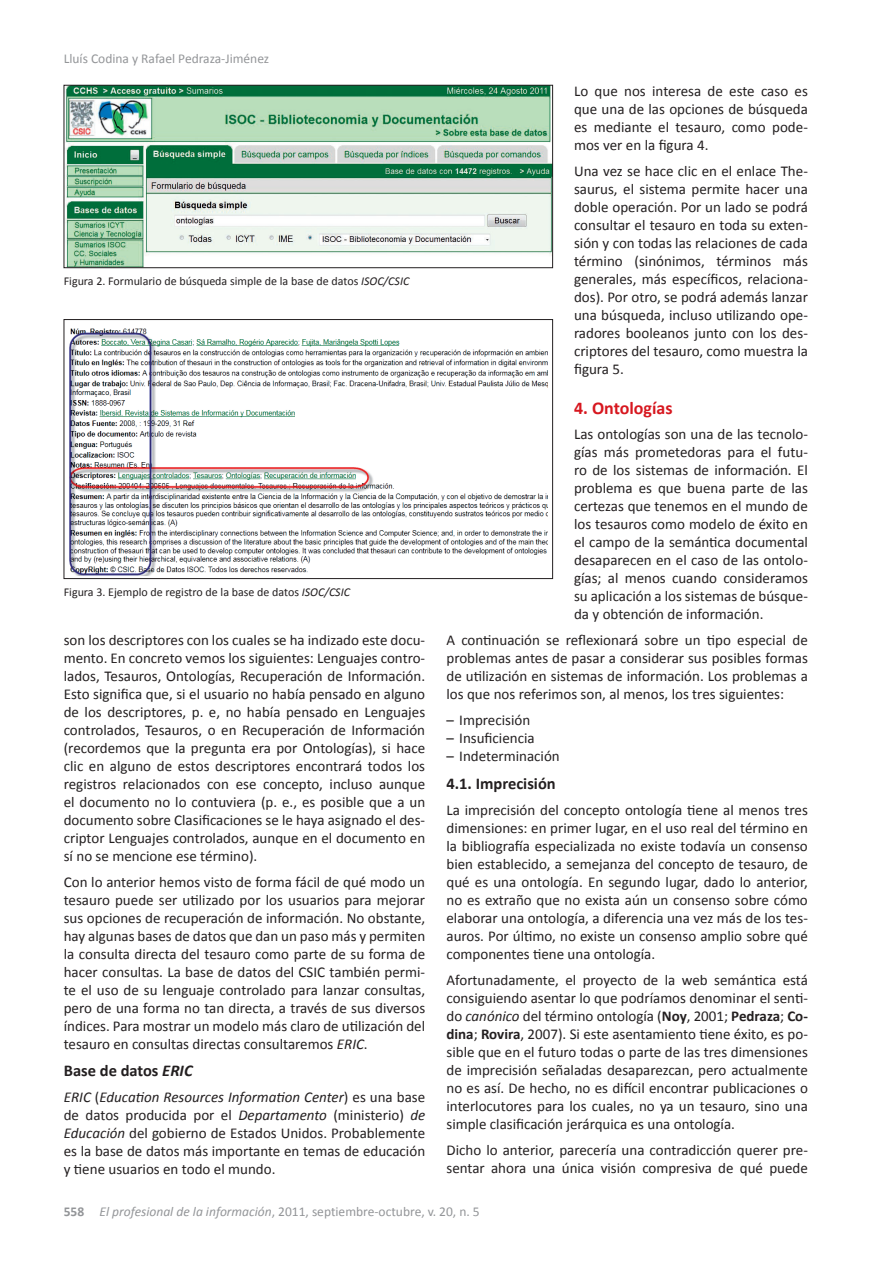
<style>
.page{position:relative;width:893px;height:1263px;background:#fff}
.page>*{position:absolute;margin:0;border:0;box-sizing:border-box;transform-origin:0 0}
.t1{font:700 18px "Calibri";color:#d7171f}
.t2{font:700 16.5px "Calibri";color:#231f20}
.t3{font:15px/18px "Calibri";color:#231f20;text-align:justify}
.t4{font:13.5px "Calibri";color:#939598}
.t5{font:12px "Calibri";color:#231f20}
.s1{font-style:italic}
.s2{font-weight:700}
</style>
<div class="page">
<img style="left:66px;top:87px;width:485px;height:179px">
<div style="left:64px;top:85px;width:489px;height:183px;border:1px solid #231f20"></div>
<img style="left:69px;top:328px;width:479px;height:248px">
<div style="left:64px;top:319px;width:489px;height:260px;border:1px solid #231f20"></div>
<p class="t4" style="left:64px;top:50px;width:207px">Lluís Codina y Rafael Pedraza-Jiménez</p>
<p class="t5" style="left:64px;top:274px;width:347px">Figura 2. Formulario de búsqueda simple de la base de datos <span class="s1">ISOC/CSIC</span></p>
<p class="t5" style="left:64px;top:585px;width:288px">Figura 3. Ejemplo de registro de la base de datos <span class="s1">ISOC/CSIC</span></p>
<p class="t3" style="left:64px;top:631px;width:363px">son los descriptores con los cuales se ha indizado este docu&shy;mento. En concreto vemos los siguientes: Lenguajes contro&shy;lados, Tesauros, Ontologías, Recuperación de Información.<br>Esto significa que, si el usuario no había pensado en alguno de los descriptores, p. e, no había pensado en Lenguajes controlados, Tesauros, o en Recuperación de Información (recordemos que la pregunta era por Ontologías), si hace clic en alguno de estos descriptores encontrará todos los registros relacionados con ese concepto, incluso aunque el documento no lo contuviera (p. e., es posible que a un documento sobre Clasificaciones se le haya asignado el des&shy;criptor Lenguajes controlados, aunque en el documento en sí no se mencione ese término).</p>
<p class="t3" style="left:64px;top:873px;width:363px">Con lo anterior hemos visto de forma fácil de qué modo un tesauro puede ser utilizado por los usuarios para mejorar sus opciones de recuperación de información. No obstante, hay algunas bases de datos que dan un paso más y permiten la consulta directa del tesauro como parte de su forma de hacer consultas. La base de datos del CSIC también permi&shy;te el uso de su lenguaje controlado para lanzar consultas, pero de una forma no tan directa, a través de sus diversos índices. Para mostrar un modelo más claro de utilización del tesauro en consultas directas consultaremos <span class="s1">ERIC</span>.</p>
<p class="t2" style="left:64px;top:1060px;width:130px">Base de datos <span class="s1">ERIC</span></p>
<p class="t3" style="left:64px;top:1088px;width:363px"><span class="s1">ERIC</span> (<span class="s1">Education Resources Information Center</span>) es una base de datos producida por el <span class="s1">Departamento</span> (ministerio) <span class="s1">de Educación</span> del gobierno de Estados Unidos. Probablemente es la base de datos más importante en temas de educación y tiene usuarios en todo el mundo.</p>
<p class="t3" style="left:574px;top:82px;width:235px">Lo que nos interesa de este caso es que una de las opciones de búsqueda es mediante el tesauro, como pode&shy;mos ver en la figura 4.</p>
<p class="t3" style="left:574px;top:162px;width:235px">Una vez se hace clic en el enlace The&shy;saurus, el sistema permite hacer una doble operación. Por un lado se podrá consultar el tesauro en toda su exten&shy;sión y con todas las relaciones de cada término (sinónimos, términos más generales, más específicos, relaciona&shy;dos). Por otro, se podrá además lanzar una búsqueda, incluso utilizando ope&shy;radores booleanos junto con los des&shy;criptores del tesauro, como muestra la figura 5.</p>
<p class="t1" style="left:574px;top:396px;width:100px">4. Ontologías</p>
<p class="t3" style="left:574px;top:425px;width:235px">Las ontologías son una de las tecnolo&shy;gías más prometedoras para el futu&shy;ro de los sistemas de información. El problema es que buena parte de las certezas que tenemos en el mundo de los tesauros como modelo de éxito en el campo de la semántica documental desaparecen en el caso de las ontolo&shy;gías; al menos cuando consideramos su aplicación a los sistemas de búsque&shy;da y obtención de información.</p>
<p class="t3" style="left:446px;top:631px;width:363px">A continuación se reflexionará sobre un tipo especial de problemas antes de pasar a considerar sus posibles formas de utilización en sistemas de información. Los problemas a los que nos referimos son, al menos, los tres siguientes:</p>
<p class="t3" style="left:446px;top:711px;width:85px">– Imprecisión</p>
<p class="t3" style="left:446px;top:729px;width:90px">– Insuficiencia</p>
<p class="t3" style="left:446px;top:747px;width:115px">– Indeterminación</p>
<p class="t2" style="left:446px;top:773px;width:111px">4.1. Imprecisión</p>
<p class="t3" style="left:446px;top:801px;width:363px">La imprecisión del concepto ontología tiene al menos tres dimensiones: en primer lugar, en el uso real del término en la bibliografía especializada no existe todavía un consenso bien establecido, a semejanza del concepto de tesauro, de qué es una ontología. En segundo lugar, dado lo anterior, no es extraño que no exista aún un consenso sobre cómo elaborar una ontología, a diferencia una vez más de los tes&shy;auros. Por último, no existe un consenso amplio sobre qué componentes tiene una ontología.</p>
<p class="t3" style="left:446px;top:971px;width:363px">Afortunadamente, el proyecto de la web semántica está consiguiendo asentar lo que podríamos denominar el senti&shy;do <span class="s1">canónico</span> del término ontología (<span class="s2">Noy</span>, 2001; <span class="s2">Pedraza</span>; <span class="s2">Co&shy;dina</span>; <span class="s2">Rovira</span>, 2007). Si este asentamiento tiene éxito, es po&shy;sible que en el futuro todas o parte de las tres dimensiones de imprecisión señaladas desaparezcan, pero actualmente no es así. De hecho, no es difícil encontrar publicaciones o interlocutores para los cuales, no ya un tesauro, sino una simple clasificación jerárquica es una ontología.</p>
<p class="t3" style="left:446px;top:1141px;width:363px">Dicho lo anterior, parecería una contradicción querer pre&shy;sentar ahora una única visión compresiva de qué puede</p>
<p class="t4" style="left:64px;top:1203px;width:417px"><span class="s2">558</span> <span class="s1">El profesional de la información</span>, 2011, septiembre-octubre, v. 20, n. 5</p>
</div>
